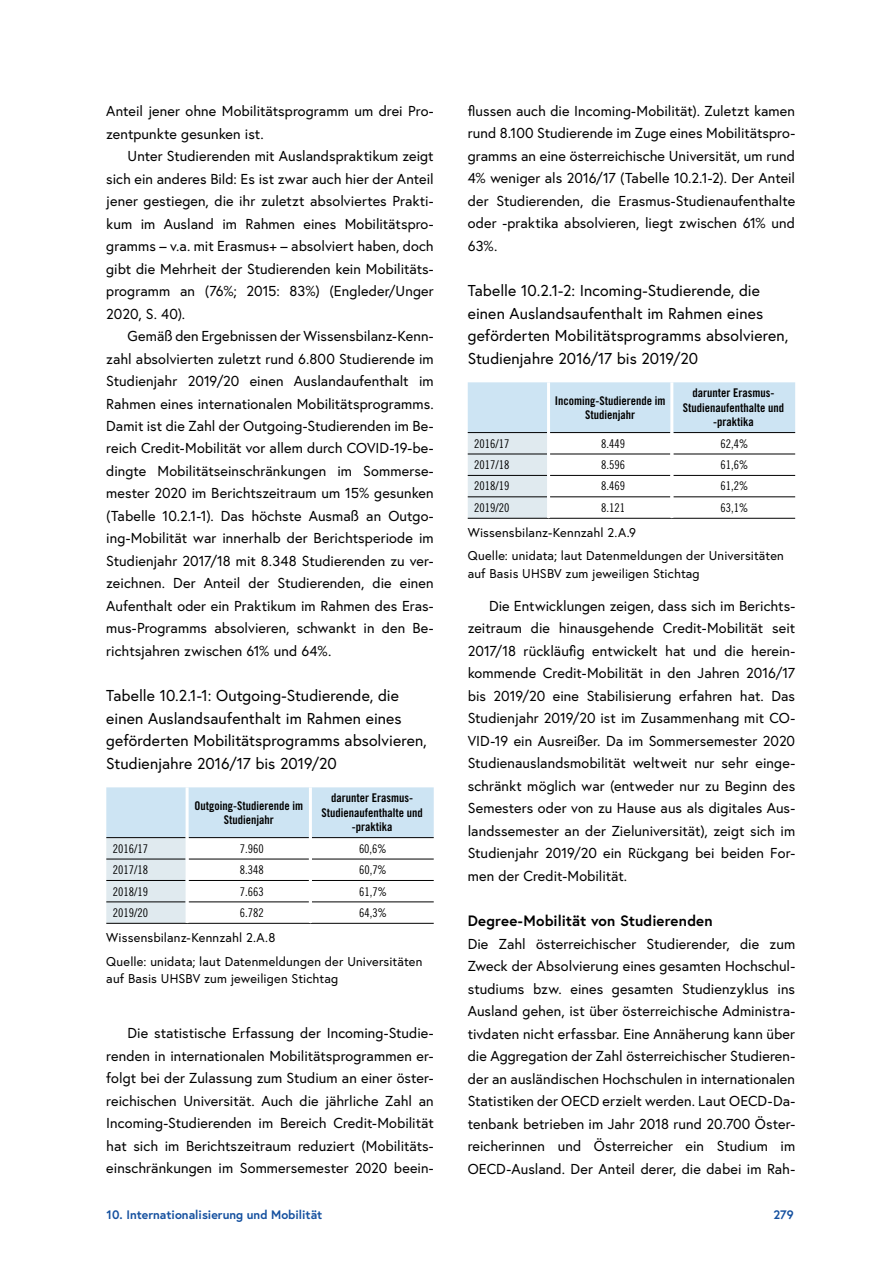
<style>
.page{position:relative;width:893px;height:1263px;background:#fff}
.page>*{position:absolute;margin:0;border:0;box-sizing:border-box;transform-origin:0 0}
.t1{font:15.75px/22.5px "Europa Austria";letter-spacing:.005em;color:#000}
.t2{font:700 15px "Europa Austria";letter-spacing:.01em;color:#000}
.t3{font:14.4px/22.5px "Europa Austria";letter-spacing:.005em;color:#000;text-align:justify}
.t4{font:12.75px/17.5px "Europa Austria";letter-spacing:.01em;color:#000}
.t5{font:700 12.3px "Europa Austria";color:#14509f}
.t6{font:12px/14.4px "Trade Gothic LT Pro Bd Cn 20";color:#000;text-align:center}
.t7{font:12px "Trade Gothic LT Pro Cn 18";color:#000}
</style>
<div class="page">
<svg style="left:106px;top:787px;width:328px;height:136px"></svg>
<hr style="left:106px;top:923px;width:81px;height:1px;background:#000">
<hr style="left:187px;top:923px;width:123px;height:1px;background:#000">
<hr style="left:310px;top:923px;width:124px;height:1px;background:#000">
<hr style="left:106px;top:837px;width:80px;height:1px;background:#000">
<hr style="left:189px;top:837px;width:120px;height:1px;background:#000">
<hr style="left:312px;top:837px;width:122px;height:1px;background:#000">
<hr style="left:106px;top:859px;width:80px;height:1px;background:#000">
<hr style="left:189px;top:859px;width:120px;height:1px;background:#000">
<hr style="left:312px;top:859px;width:122px;height:1px;background:#000">
<hr style="left:106px;top:880px;width:80px;height:1px;background:#000">
<hr style="left:189px;top:880px;width:120px;height:1px;background:#000">
<hr style="left:312px;top:880px;width:122px;height:1px;background:#000">
<hr style="left:106px;top:901px;width:80px;height:1px;background:#000">
<hr style="left:189px;top:901px;width:120px;height:1px;background:#000">
<hr style="left:312px;top:901px;width:122px;height:1px;background:#000">
<hr style="left:186px;top:787px;width:3px;height:51px;background:#fff">
<hr style="left:309px;top:787px;width:3px;height:51px;background:#fff">
<hr style="left:186px;top:838px;width:3px;height:21px;background:#fff">
<hr style="left:309px;top:838px;width:3px;height:21px;background:#fff">
<hr style="left:186px;top:859px;width:3px;height:21px;background:#fff">
<hr style="left:309px;top:859px;width:3px;height:21px;background:#fff">
<hr style="left:186px;top:880px;width:3px;height:22px;background:#fff">
<hr style="left:309px;top:880px;width:3px;height:22px;background:#fff">
<hr style="left:186px;top:902px;width:3px;height:21px;background:#fff">
<hr style="left:309px;top:902px;width:3px;height:21px;background:#fff">
<svg style="left:468px;top:382px;width:327px;height:136px"></svg>
<hr style="left:468px;top:432px;width:79px;height:1px;background:#000">
<hr style="left:550px;top:432px;width:120px;height:1px;background:#000">
<hr style="left:673px;top:432px;width:122px;height:1px;background:#000">
<hr style="left:468px;top:454px;width:79px;height:1px;background:#000">
<hr style="left:550px;top:454px;width:120px;height:1px;background:#000">
<hr style="left:673px;top:454px;width:122px;height:1px;background:#000">
<hr style="left:468px;top:475px;width:79px;height:1px;background:#000">
<hr style="left:550px;top:475px;width:120px;height:1px;background:#000">
<hr style="left:673px;top:475px;width:122px;height:1px;background:#000">
<hr style="left:468px;top:496px;width:79px;height:1px;background:#000">
<hr style="left:550px;top:496px;width:120px;height:1px;background:#000">
<hr style="left:673px;top:496px;width:122px;height:1px;background:#000">
<hr style="left:468px;top:518px;width:81px;height:1px;background:#000">
<hr style="left:549px;top:518px;width:123px;height:1px;background:#000">
<hr style="left:672px;top:518px;width:123px;height:1px;background:#000">
<hr style="left:547px;top:382px;width:3px;height:51px;background:#fff">
<hr style="left:670px;top:382px;width:3px;height:51px;background:#fff">
<hr style="left:547px;top:433px;width:3px;height:21px;background:#fff">
<hr style="left:670px;top:433px;width:3px;height:21px;background:#fff">
<hr style="left:547px;top:454px;width:3px;height:21px;background:#fff">
<hr style="left:670px;top:454px;width:3px;height:21px;background:#fff">
<hr style="left:547px;top:475px;width:3px;height:22px;background:#fff">
<hr style="left:670px;top:475px;width:3px;height:22px;background:#fff">
<hr style="left:547px;top:497px;width:3px;height:21px;background:#fff">
<hr style="left:670px;top:497px;width:3px;height:21px;background:#fff">
<p class="t3" style="left:106px;top:99px;width:329px">Anteil jener ohne Mobilitätsprogramm um drei Pro&shy;zentpunkte gesunken ist.</p>
<p class="t3" style="left:106px;top:144px;width:329px;text-indent:21px">Unter Studierenden mit Auslandspraktikum zeigt sich ein anderes Bild: Es ist zwar auch hier der Anteil jener gestiegen, die ihr zuletzt absolviertes Prakti&shy;kum im Ausland im Rahmen eines Mobilitätspro&shy;gramms – v.a. mit Erasmus+ – absolviert haben, doch gibt die Mehrheit der Studierenden kein Mobilitäts&shy;programm an (76%; 2015: 83%) (Engleder/Unger 2020, S. 40).</p>
<p class="t3" style="left:106px;top:324px;width:329px;text-indent:21px">Gemäß den Ergebnissen der Wissensbilanz-Kenn&shy;zahl absolvierten zuletzt rund 6.800 Studierende im Studienjahr 2019/20 einen Auslandaufenthalt im Rahmen eines internationalen Mobilitätsprogramms.<br>Damit ist die Zahl der Outgoing-Studierenden im Be&shy;reich Credit-Mobilität vor allem durch COVID-19-be&shy;dingte Mobilitätseinschränkungen im Sommerse&shy;mester 2020 im Berichtszeitraum um 15% gesunken (Tabelle 10.2.1-1). Das höchste Ausmaß an Outgo&shy;ing-Mobilität war innerhalb der Berichtsperiode im Studienjahr 2017/18 mit 8.348 Studierenden zu ver&shy;zeichnen. Der Anteil der Studierenden, die einen Aufenthalt oder ein Praktikum im Rahmen des Eras&shy;mus-Programms absolvieren, schwankt in den Be&shy;richtsjahren zwischen 61% und 64%.</p>
<p class="t1" style="left:106px;top:684px;width:322px">Tabelle 10.2.1-1: Outgoing-Studierende, die einen Auslandsaufenthalt im Rahmen eines geförderten Mobilitätsprogramms absolvieren, Studienjahre 2016/17 bis 2019/20</p>
<p class="t6" style="left:194px;top:798px;width:110px">Outgoing-Studierende im<br>Studienjahr</p>
<p class="t6" style="left:321px;top:791px;width:103px">darunter Erasmus-<br>Studienaufenthalte und -praktika</p>
<p class="t7" style="left:113px;top:841px;width:37px">2016/17</p>
<p class="t7" style="left:240px;top:841px;width:25px">7.960</p>
<p class="t7" style="left:359px;top:841px;width:29px">60,6%</p>
<p class="t7" style="left:113px;top:863px;width:37px">2017/18</p>
<p class="t7" style="left:240px;top:863px;width:25px">8.348</p>
<p class="t7" style="left:359px;top:863px;width:29px">60,7%</p>
<p class="t7" style="left:113px;top:884px;width:37px">2018/19</p>
<p class="t7" style="left:240px;top:884px;width:25px">7.663</p>
<p class="t7" style="left:359px;top:884px;width:29px">61,7%</p>
<p class="t7" style="left:113px;top:905px;width:37px">2019/20</p>
<p class="t7" style="left:240px;top:905px;width:25px">6.782</p>
<p class="t7" style="left:359px;top:905px;width:29px">64,3%</p>
<p class="t4" style="left:106px;top:928px;width:171px">Wissensbilanz-Kennzahl 2.A.8</p>
<p class="t4" style="left:106px;top:952px;width:318px">Quelle: unidata; laut Datenmeldungen der Universitäten auf Basis UHSBV zum jeweiligen Stichtag</p>
<p class="t3" style="left:106px;top:1022px;width:329px;text-indent:21px">Die statistische Erfassung der Incoming-Studie&shy;renden in internationalen Mobilitätsprogrammen er&shy;folgt bei der Zulassung zum Studium an einer öster&shy;reichischen Universität. Auch die jährliche Zahl an Incoming-Studierenden im Bereich Credit-Mobilität hat sich im Berichtszeitraum reduziert (Mobilitäts&shy;einschränkungen im Sommersemester 2020 beein-</p>
<p class="t3" style="left:468px;top:99px;width:329px">flussen auch die Incoming-Mobilität). Zuletzt kamen rund 8.100 Studierende im Zuge eines Mobilitätspro&shy;gramms an eine österreichische Universität, um rund 4% weniger als 2016/17 (Tabelle 10.2.1-2). Der Anteil der Studierenden, die Erasmus-Studienaufenthalte oder -praktika absolvieren, liegt zwischen 61% und 63%.</p>
<p class="t1" style="left:468px;top:279px;width:322px">Tabelle 10.2.1-2: Incoming-Studierende, die einen Auslandsaufenthalt im Rahmen eines geförderten Mobilitätsprogramms absolvieren, Studienjahre 2016/17 bis 2019/20</p>
<p class="t6" style="left:555px;top:393px;width:112px">Incoming-Studierende im<br>Studienjahr</p>
<p class="t6" style="left:683px;top:386px;width:103px">darunter Erasmus-<br>Studienaufenthalte und -praktika</p>
<p class="t7" style="left:474px;top:436px;width:37px">2016/17</p>
<p class="t7" style="left:601px;top:436px;width:25px">8.449</p>
<p class="t7" style="left:720px;top:436px;width:29px">62,4%</p>
<p class="t7" style="left:474px;top:458px;width:37px">2017/18</p>
<p class="t7" style="left:601px;top:458px;width:25px">8.596</p>
<p class="t7" style="left:720px;top:458px;width:29px">61,6%</p>
<p class="t7" style="left:474px;top:479px;width:37px">2018/19</p>
<p class="t7" style="left:601px;top:479px;width:25px">8.469</p>
<p class="t7" style="left:720px;top:479px;width:29px">61,2%</p>
<p class="t7" style="left:474px;top:500px;width:37px">2019/20</p>
<p class="t7" style="left:601px;top:500px;width:25px">8.121</p>
<p class="t7" style="left:720px;top:500px;width:29px">63,1%</p>
<p class="t4" style="left:468px;top:523px;width:170px">Wissensbilanz-Kennzahl 2.A.9</p>
<p class="t4" style="left:468px;top:547px;width:318px">Quelle: unidata; laut Datenmeldungen der Universitäten auf Basis UHSBV zum jeweiligen Stichtag</p>
<p class="t3" style="left:468px;top:594px;width:329px;text-indent:21px">Die Entwicklungen zeigen, dass sich im Berichts&shy;zeitraum die hinausgehende Credit-Mobilität seit 2017/18 rückläufig entwickelt hat und die herein&shy;kommende Credit-Mobilität in den Jahren 2016/17 bis 2019/20 eine Stabilisierung erfahren hat. Das Studienjahr 2019/20 ist im Zusammenhang mit CO-VID-19 ein Ausreißer. Da im Sommersemester 2020<br>Studienauslandsmobilität weltweit nur sehr einge&shy;schränkt möglich war (entweder nur zu Beginn des Semesters oder von zu Hause aus als digitales Aus&shy;landssemester an der Zieluniversität), zeigt sich im Studienjahr 2019/20 ein Rückgang bei beiden For&shy;men der Credit-Mobilität.</p>
<h4 class="t2" style="left:468px;top:911px;width:247px">Degree-Mobilität von Studierenden</h4>
<p class="t3" style="left:468px;top:932px;width:329px">Die Zahl österreichischer Studierender, die zum Zweck der Absolvierung eines gesamten Hochschul&shy;studiums bzw. eines gesamten Studienzyklus ins Ausland gehen, ist über österreichische Administra&shy;tivdaten nicht erfassbar. Eine Annäherung kann über die Aggregation der Zahl österreichischer Studieren&shy;der an ausländischen Hochschulen in internationalen Statistiken der OECD erzielt werden. Laut OECD-Da&shy;tenbank betrieben im Jahr 2018 rund 20.700 Öster&shy;reicherinnen und Österreicher ein Studium im OECD-Ausland. Der Anteil derer, die dabei im Rah-</p>
<p class="t5" style="left:107px;top:1207px;width:217px">10. Internationalisierung und Mobilität</p>
<p class="t5" style="left:773px;top:1207px;width:22px">279</p>
</div>
